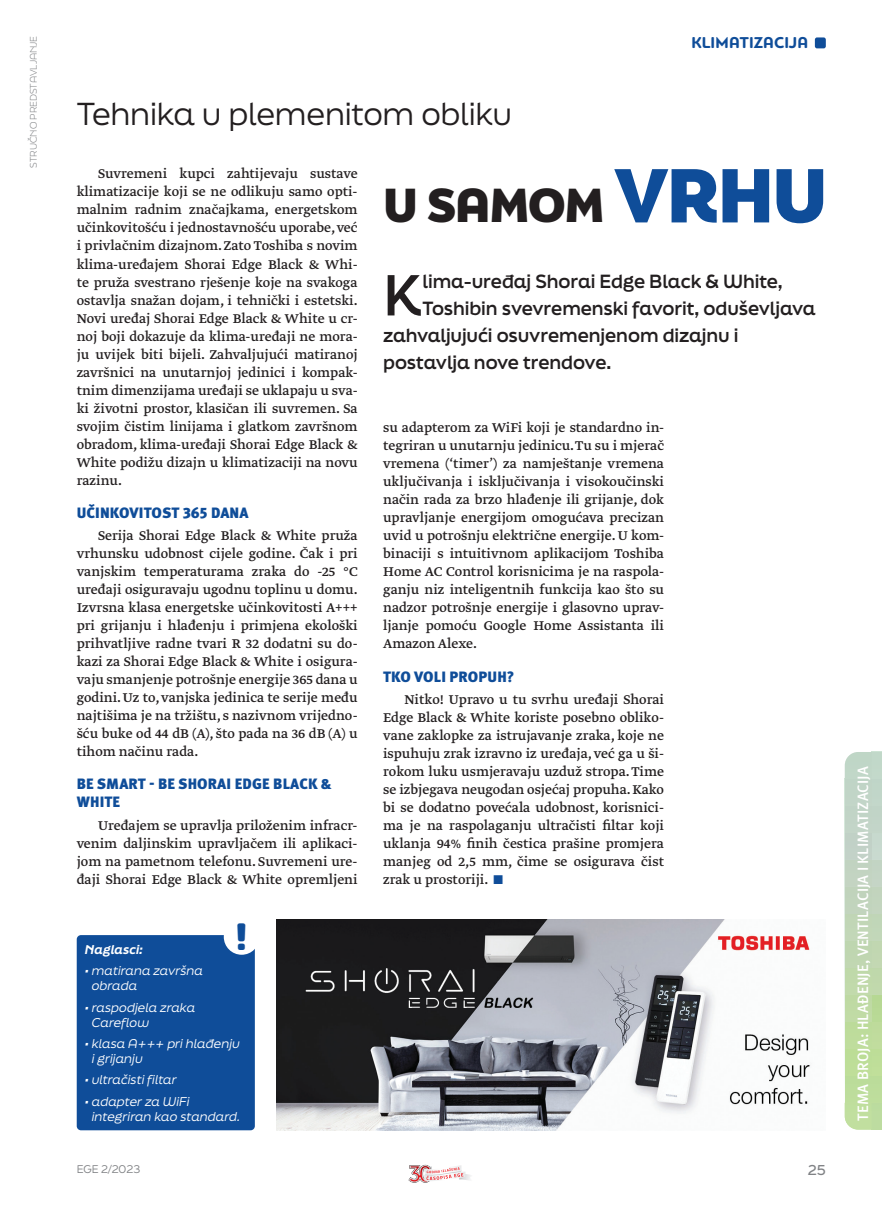
<style>
.page{position:relative;width:882px;height:1207px;background:#fff}
.page>*{position:absolute;margin:0;border:0;box-sizing:border-box;transform-origin:0 0}
.t1{font:700 54.45px "Final Six";color:#231f20}
.t2{font:800 45px "Final Six";letter-spacing:-.03em;color:#231f20}
.t3{font:37.05px "Museo Sans Rounded";color:#0f4d99}
.t4{font:30px "Final Six";letter-spacing:-.005em;color:#231f20}
.t5{font:700 18px "Final Six";letter-spacing:-.005em;color:#231f20}
.t6{font:700 16.5px "PF Bague Round Pro";letter-spacing:.01em;color:#0f4d99}
.t7{font:15px/18px "Greta Text Pro Regular Plus";color:#231f20;text-align:justify}
.t8{font:900 15px/18px "Meta Pro";letter-spacing:.01em;color:#0f4d99}
.t9{font:500 15px "Meta Pro";letter-spacing:.01em;color:#fff}
.t10{font:500 13.5px "Final Six";color:#808285}
.t11{font:italic 12px/15px "Final Six";color:#fff}
.t12{font:italic 800 12px "Final Six";color:#fff}
.t13{font:10.5px "Final Six";color:#808285}
.t14{font:300 9px "Final Six";color:#808285}
.s1{font-size:72px;color:#0f4d99}
.s2{color:#0f4d99}
</style>
<div class="page">
<div style="left:814px;top:37px;width:11px;height:11px;background:#0f4d99;border-radius:2px"></div>
<svg style="left:409px;top:1164px;width:62px;height:19px"></svg>
<div style="left:871px;top:860px;width:10px;height:27px;background:#c4d5c5"></div>
<div style="left:871px;top:752px;width:10px;height:27px;background:#c2d8c9"></div>
<div style="left:871px;top:779px;width:10px;height:27px;background:#c1d6c9"></div>
<div style="left:871px;top:806px;width:10px;height:27px;background:#c2d4c8"></div>
<div style="left:871px;top:833px;width:10px;height:27px;background:#c8d9cf"></div>
<div style="left:871px;top:887px;width:10px;height:27px;background:#c3d5be"></div>
<div style="left:871px;top:914px;width:10px;height:27px;background:#c1d6b8"></div>
<div style="left:871px;top:941px;width:10px;height:27px;background:#c2d7b2"></div>
<div style="left:871px;top:968px;width:10px;height:27px;background:#c0d8ac"></div>
<div style="left:871px;top:995px;width:10px;height:26px;background:#b7d894"></div>
<div style="left:871px;top:1021px;width:10px;height:27px;background:#bfdc9d"></div>
<div style="left:871px;top:1048px;width:10px;height:27px;background:#bede99"></div>
<div style="left:871px;top:1075px;width:10px;height:27px;background:#bddd9b"></div>
<div style="left:871px;top:1102px;width:10px;height:27px;background:#bddca0"></div>
<svg style="left:844px;top:752px;width:27px;height:27px"></svg>
<div style="left:844px;top:779px;width:27px;height:27px;background:#c1d5c7"></div>
<div style="left:844px;top:806px;width:27px;height:27px;background:#c2d4c7"></div>
<div style="left:844px;top:833px;width:27px;height:27px;background:#c2d1c7"></div>
<div style="left:844px;top:860px;width:27px;height:27px;background:#c3d4c2"></div>
<div style="left:844px;top:887px;width:27px;height:27px;background:#c1d4bc"></div>
<div style="left:844px;top:914px;width:27px;height:27px;background:#c1d6b7"></div>
<div style="left:844px;top:941px;width:27px;height:27px;background:#bfd6b1"></div>
<div style="left:844px;top:968px;width:27px;height:27px;background:#c0d9aa"></div>
<div style="left:844px;top:995px;width:27px;height:26px;background:#bfdaa4"></div>
<div style="left:844px;top:1021px;width:27px;height:27px;background:#bedc9b"></div>
<div style="left:844px;top:1048px;width:27px;height:27px;background:#bdde98"></div>
<div style="left:844px;top:1075px;width:27px;height:27px;background:#bddd9b"></div>
<svg style="left:844px;top:1102px;width:27px;height:27px"></svg>
<img style="left:276px;top:919px;width:535px;height:211px">
<div style="left:77px;top:935px;width:178px;height:195px;background:#0f4d99;border-radius:4px"></div>
<div style="left:224px;top:919px;width:35px;height:36px;background:#fff;border-radius:50%"></div>
<p class="t14" style="left:27px;top:168px;width:133px;rotate:-90deg">STRUČNO PREDSTAVLJANJE</p>
<p class="t6" style="left:691px;top:33px;width:118px">KLIMATIZACIJA</p>
<h3 class="t4" style="left:77px;top:92px;width:437px">Tehnika u plemenitom obliku</h3>
<h2 class="t2" style="left:383px;top:173px;width:446px">U SAMOM <span class="s1">VRHU</span></h2>
<p class="t7" style="left:77px;top:165px;width:282px;text-indent:21px">Suvremeni kupci zahtijevaju sustave klimatizacije koji se ne odlikuju samo opti&shy;malnim radnim značajkama, energetskom učinkovitošću i jednostavnošću uporabe, već i privlačnim dizajnom. Zato Toshiba s novim klima-uređajem Shorai Edge Black &amp; Whi&shy;te pruža svestrano rješenje koje na svakoga ostavlja snažan dojam, i tehnički i estetski.<br>Novi uređaj Shorai Edge Black &amp; White u cr&shy;noj boji dokazuje da klima-uređaji ne mora&shy;ju uvijek biti bijeli. Zahvaljujući matiranoj završnici na unutarnjoj jedinici i kompak&shy;tnim dimenzijama uređaji se uklapaju u sva&shy;ki životni prostor, klasičan ili suvremen. Sa svojim čistim linijama i glatkom završnom obradom, klima-uređaji Shorai Edge Black &amp; White podižu dizajn u klimatizaciji na novu razinu.</p>
<p class="t8" style="left:77px;top:504px;width:173px">UČINKOVITOST 365 DANA</p>
<p class="t7" style="left:77px;top:527px;width:282px;text-indent:21px">Serija Shorai Edge Black &amp; White pruža vrhunsku udobnost cijele godine. Čak i pri vanjskim temperaturama zraka do -25 °C uređaji osiguravaju ugodnu toplinu u domu.<br>Izvrsna klasa energetske učinkovitosti A+++ pri grijanju i hlađenju i primjena ekološki prihvatljive radne tvari R 32 dodatni su do&shy;kazi za Shorai Edge Black &amp; White i osigura&shy;vaju smanjenje potrošnje energije 365 dana u godini. Uz to, vanjska jedinica te serije među najtišima je na tržištu, s nazivnom vrijedno&shy;šću buke od 44 dB (A), što pada na 36 dB (A) u tihom načinu rada.</p>
<p class="t8" style="left:77px;top:776px;width:256px">BE SMART - BE SHORAI EDGE BLACK &amp;<br>WHITE</p>
<p class="t7" style="left:77px;top:817px;width:282px;text-indent:21px">Uređajem se upravlja priloženim infracr&shy;venim daljinskim upravljačem ili aplikaci&shy;jom na pametnom telefonu. Suvremeni ure&shy;đaji Shorai Edge Black &amp; White opremljeni</p>
<h1 class="t1" style="left:383px;top:255px;width:41px">K</h1>
<p class="t5" style="left:422px;top:269px;width:361px">lima-uređaj Shorai Edge Black &amp; White,</p>
<p class="t5" style="left:422px;top:296px;width:394px">Toshibin svevremenski favorit, oduševljava</p>
<p class="t5" style="left:383px;top:323px;width:356px">zahvaljujući osuvremenjenom dizajnu i</p>
<p class="t5" style="left:383px;top:350px;width:229px">postavlja nove trendove.</p>
<p class="t7" style="left:383px;top:419px;width:282px">su adapterom za WiFi koji je standardno in&shy;tegriran u unutarnju jedinicu. Tu su i mjerač vremena (‘timer’) za namještanje vremena uključivanja i isključivanja i visokoučinski način rada za brzo hlađenje ili grijanje, dok upravljanje energijom omogućava precizan uvid u potrošnju električne energije. U kom&shy;binaciji s intuitivnom aplikacijom Toshiba Home AC Control korisnicima je na raspola&shy;ganju niz inteligentnih funkcija kao što su nadzor potrošnje energije i glasovno uprav&shy;ljanje pomoću Google Home Assistanta ili Amazon Alexe.</p>
<p class="t8" style="left:383px;top:668px;width:133px">TKO VOLI PROPUH?</p>
<p class="t7" style="left:383px;top:691px;width:282px;text-indent:21px">Nitko! Upravo u tu svrhu uređaji Shorai Edge Black &amp; White koriste posebno obliko&shy;vane zaklopke za istrujavanje zraka, koje ne ispuhuju zrak izravno iz uređaja, već ga u ši&shy;rokom luku usmjeravaju uzduž stropa. Time se izbjegava neugodan osjećaj propuha. Kako bi se dodatno povećala udobnost, korisnici&shy;ma je na raspolaganju ultračisti filtar koji uklanja 94% finih čestica prašine promjera manjeg od 2,5 mm, čime se osigurava čist zrak u prostoriji. <span class="s2">■</span></p>
<h3 class="t3" style="left:236px;top:915px;width:12px">!</h3>
<p class="t12" style="left:84px;top:940px;width:62px">Naglasci:</p>
<p class="t11" style="left:91px;top:963px;width:116px;text-indent:-7px">•matirana završna obrada</p>
<p class="t11" style="left:91px;top:999px;width:108px;text-indent:-7px">•raspodjela zraka<br>Careflow</p>
<p class="t11" style="left:91px;top:1036px;width:153px;text-indent:-7px">•klasa A+++ prihlađenju igrijanju</p>
<p class="t11" style="left:84px;top:1072px;width:96px">•ultračistifiltar</p>
<p class="t11" style="left:91px;top:1093px;width:153px;text-indent:-7px">•adapterza WiFi integriran kao standard.</p>
<p class="t13" style="left:77px;top:1161px;width:65px">EGE 2/2023</p>
<p class="t10" style="left:807px;top:1160px;width:20px">25</p>
<p class="t9" style="left:853px;top:1121px;width:356px;rotate:-90deg">TEMA BROJA: HLAĐENJE, VENTILACIJA I KLIMATIZACIJA</p>
</div>
